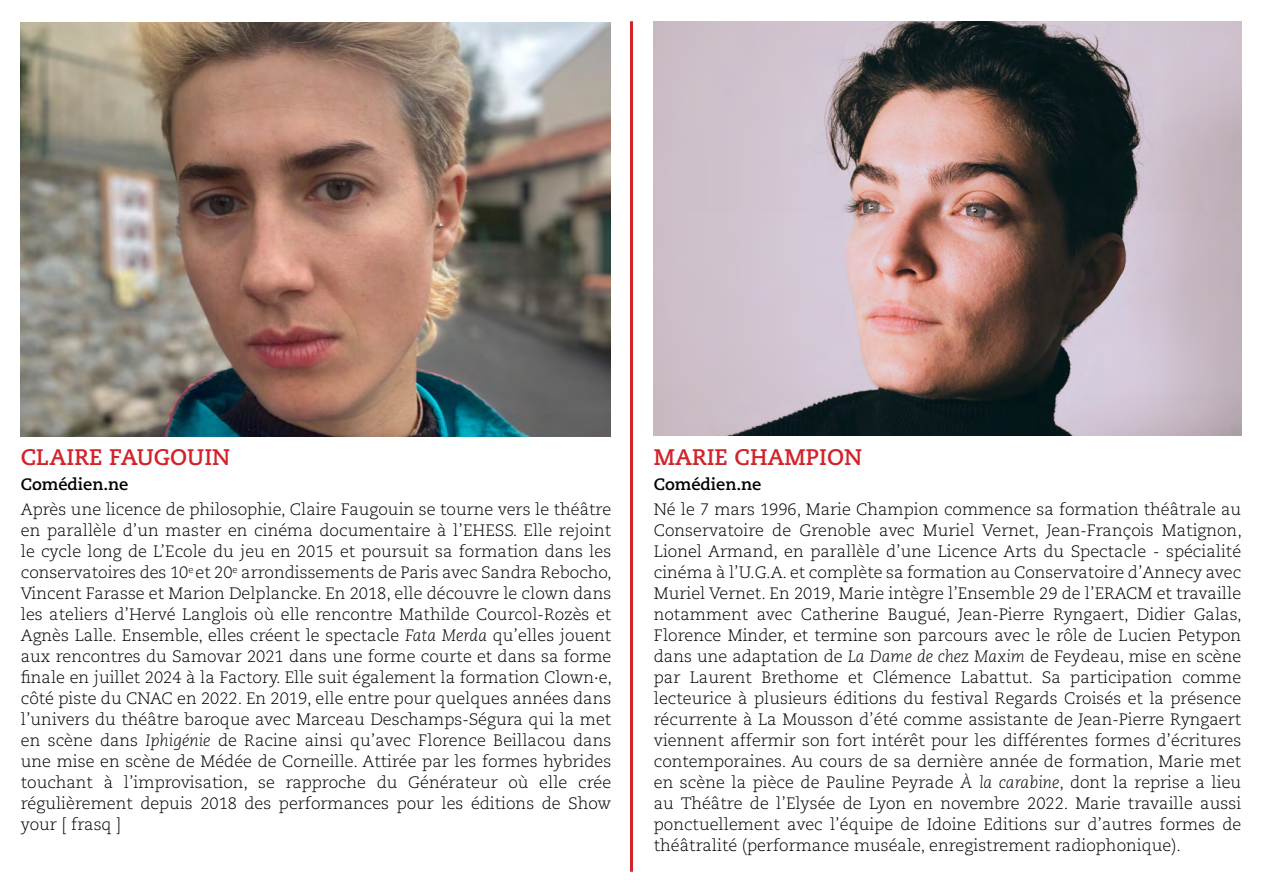
<style>
.page{position:relative;width:1263px;height:893px;background:#fff}
.page>*{position:absolute;margin:0;border:0;box-sizing:border-box;transform-origin:0 0}
.t1{font:700 22.5px "Caecilia LT Std";color:#d2232a}
.t2{font:300 16.5px/21px "Caecilia LT Std";color:#000;text-align:justify}
.t3{font:700 16.5px "Caecilia LT Std";color:#000}
.s1{font-style:italic}
</style>
<div class="page">
<hr style="left:630px;top:21px;width:3px;height:851px;background:#d2232a">
<img style="left:654px;top:21px;width:587px;height:415px">
<img style="left:21px;top:22px;width:589px;height:415px">
<h1 class="t1" style="left:21px;top:444px;width:211px">CLAIRE FAUGOUIN</h1>
<p class="t3" style="left:21px;top:475px;width:109px">COMÉDIEN.NE</p>
<p class="t2" style="left:21px;top:500px;width:593px">Après une licence de philosophie, Claire Faugouin se tourne vers le théâtre en parallèle d’un master en cinéma documentaire à l’EHESS. Elle rejoint le cycle long de L’Ecole du jeu en 2015 et poursuit sa formation dans les conservatoires des 10<sup>e</sup> et 20<sup>e</sup> arrondissements de Paris avec Sandra Rebocho, Vincent Farasse et Marion Delplancke. En 2018, elle découvre le clown dans les ateliers d’Hervé Langlois où elle rencontre Mathilde Courcol-Rozès et Agnès Lalle. Ensemble, elles créent le spectacle <span class="s1">Fata Merda</span> qu’elles jouent aux rencontres du Samovar 2021 dans une forme courte et dans sa forme finale en juillet 2024 à la Factory. Elle suit également la formation Clown·e, côté piste du CNAC en 2022. En 2019, elle entre pour quelques années dans l’univers du théâtre baroque avec Marceau Deschamps-Ségura qui la met en scène dans <span class="s1">Iphigénie</span> de Racine ainsi qu’avec Florence Beillacou dans une mise en scène de Médée de Corneille. Attirée par les formes hybrides touchant à l’improvisation, se rapproche du Générateur où elle crée régulièrement depuis 2018 des performances pour les éditions de Show your [ frasq ]</p>
<h1 class="t1" style="left:654px;top:444px;width:210px">MARIE CHAMPION</h1>
<p class="t3" style="left:654px;top:474px;width:109px">COMÉDIEN.NE</p>
<p class="t2" style="left:654px;top:499px;width:590px">Né le 7 mars 1996, Marie Champion commence sa formation théâtrale au Conservatoire de Grenoble avec Muriel Vernet, Jean-François Matignon, Lionel Armand, en parallèle d’une Licence Arts du Spectacle - spécialité cinéma à l’U.G.A. et complète sa formation au Conservatoire d’Annecy avec Muriel Vernet. En 2019, Marie intègre l’Ensemble 29 de l’ERACM et travaille notamment avec Catherine Baugué, Jean-Pierre Ryngaert, Didier Galas, Florence Minder, et termine son parcours avec le rôle de Lucien Petypon dans une adaptation de <span class="s1">La Dame de chez Maxim</span> de Feydeau, mise en scène par Laurent Brethome et Clémence Labattut. Sa participation comme lecteurice à plusieurs éditions du festival Regards Croisés et la présence récurrente à La Mousson d’été comme assistante de Jean-Pierre Ryngaert viennent affermir son fort intérêt pour les différentes formes d’écritures contemporaines. Au cours de sa dernière année de formation, Marie met en scène la pièce de Pauline Peyrade <span class="s1">À la carabine</span>, dont la reprise a lieu au Théâtre de l’Elysée de Lyon en novembre 2022. Marie travaille aussi ponctuellement avec l’équipe de Idoine Editions sur d’autres formes de théâtralité (performance muséale, enregistrement radiophonique).</p>
</div>
